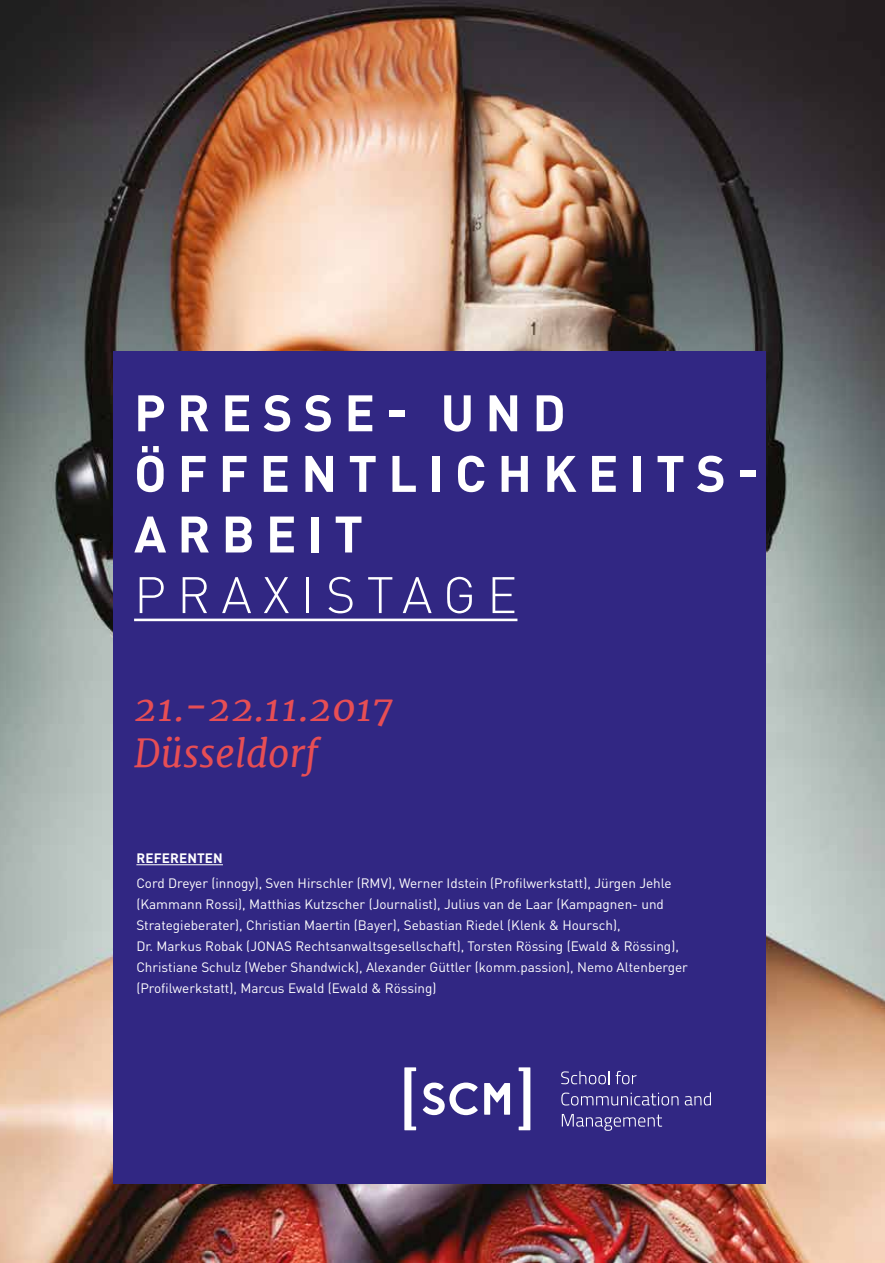
<style>
.page{position:relative;width:885px;height:1263px;background:#fff}
.page>*{position:absolute;margin:0;border:0;box-sizing:border-box;transform-origin:0 0}
.t1{font:700 50.55px/60.6px "DIN Pro";letter-spacing:.22em;color:#fff}
.t2{font:300 50.55px "DIN Pro";letter-spacing:.22em;color:#fff}
.t3{font:italic 38.1px/46.2px "Merriweather";color:#e74e54}
.t4{font:13.5px/21px "DIN Pro";color:#fff}
.t5{font:700 13.5px "DIN Pro";letter-spacing:.01em;color:#fff}
</style>
<div class="page">
<img style="left:0;top:0;width:884px;height:1263px">
<div style="left:114px;top:351px;width:652px;height:833px;background:#312783"></div>
<hr style="left:136px;top:864px;width:87px;height:1px;background:#fff">
<svg style="left:484px;top:1083px;width:26px;height:32px"></svg>
<svg style="left:422px;top:1082px;width:56px;height:33px"></svg>
<svg style="left:518px;top:1067px;width:12px;height:63px"></svg>
<svg style="left:404px;top:1067px;width:12px;height:63px"></svg>
<svg style="left:561px;top:1071px;width:48px;height:13px"></svg>
<svg style="left:615px;top:1071px;width:21px;height:13px"></svg>
<svg style="left:561px;top:1092px;width:117px;height:13px"></svg>
<svg style="left:684px;top:1092px;width:27px;height:13px"></svg>
<svg style="left:561px;top:1114px;width:101px;height:17px"></svg>
<hr style="left:134px;top:619px;width:383px;height:2px;background:#fff">
<h1 class="t1" style="left:134px;top:381px;width:625px">PRESSE- UND<br>ÖFFENTLICHKEITS-<br>ARBEIT</h1>
<h1 class="t2" style="left:134px;top:560px;width:384px">PRAXISTAGE</h1>
<h2 class="t3" style="left:134px;top:684px;width:261px">21.-22.11.2017<br>Düsseldorf</h2>
<p class="t5" style="left:136px;top:849px;width:88px">REFERENTEN</p>
<p class="t4" style="left:136px;top:872px;width:553px">Cord Dreyer (innogy), Sven Hirschler (RMV), Werner Idstein (Profilwerkstatt), Jürgen Jehle (Kammann Rossi), Matthias Kutzscher (Journalist), Julius van de Laar (Kampagnen- und Strategieberater), Christian Maertin (Bayer), Sebastian Riedel (Klenk &amp; Hoursch),<br>Dr. Markus Robak (JONAS Rechtsanwaltsgesellschaft), Torsten Rössing (Ewald &amp; Rössing), Christiane Schulz (Weber Shandwick), Alexander Güttler (komm.passion), Nemo Altenberger (Profilwerkstatt), Marcus Ewald (Ewald &amp; Rössing)</p>
</div>
